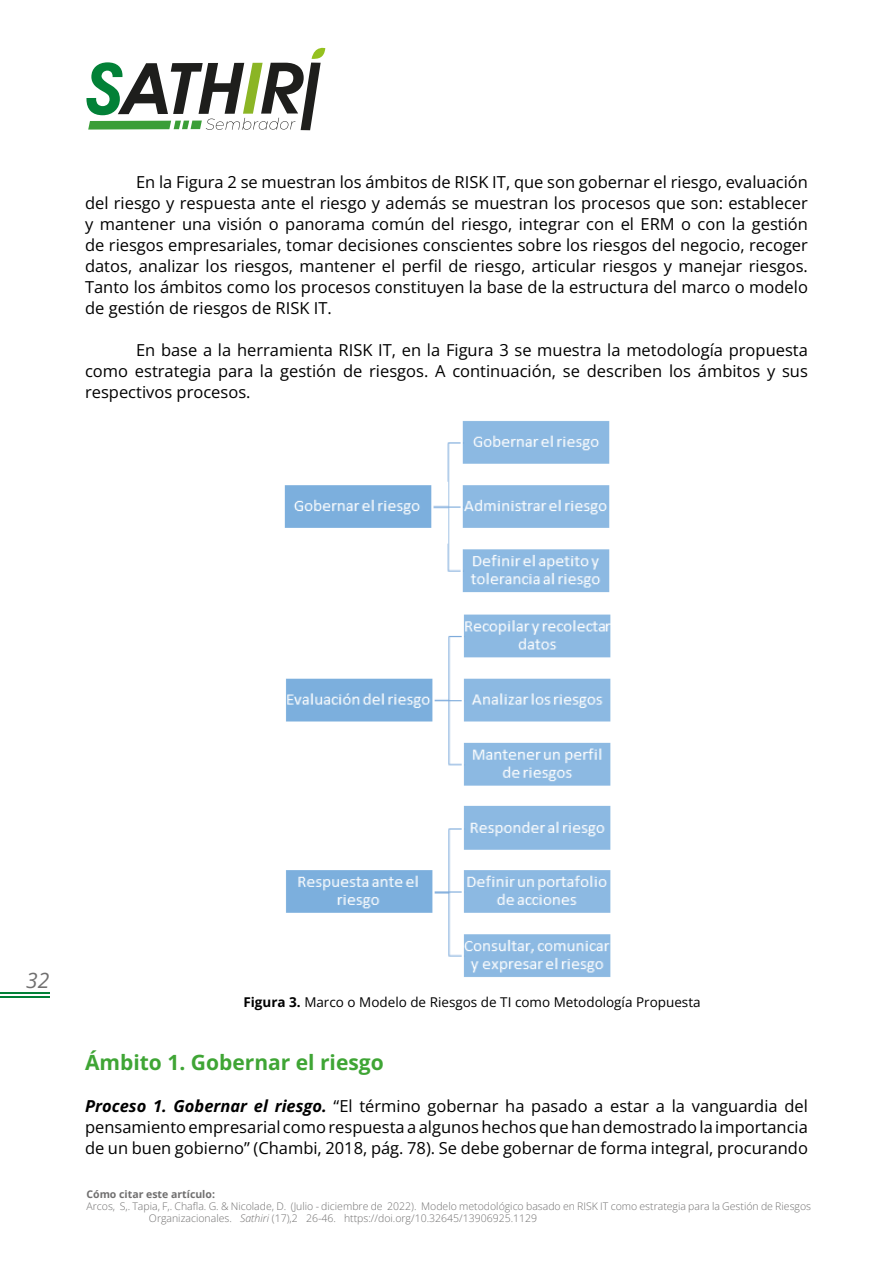
<style>
.page{position:relative;width:893px;height:1263px;background:#fff}
.page>*{position:absolute;margin:0;border:0;box-sizing:border-box;transform-origin:0 0}
.t1{font:700 21px "Open Sans";color:#3fa535}
.t2{font:italic 21px "Open Sans";color:#706f6f}
.t3{font:16.5px/21px "Open Sans";color:#000;text-align:justify}
.t4{font:13.5px "Open Sans";color:#000}
.t5{font:300 10.5px/12px "Open Sans";color:#706f6f}
.t6{font:700 10.5px "Open Sans";color:#706f6f}
.s1{font-weight:700}
.s2{font-weight:700;font-style:italic}
.s3{font-style:italic}
</style>
<div class="page">
<hr style="left:0;top:992px;width:49px;height:2px;background:#028137">
<hr style="left:0;top:996px;width:49px;height:2px;background:#028137">
<svg style="left:86px;top:47px;width:239px;height:83px"></svg>
<img style="left:284px;top:421px;width:327px;height:556px">
<p class="t3" style="left:85px;top:171px;width:724px;text-indent:51px">En la Figura 2 se muestran los ámbitos de RISK IT, que son gobernar el riesgo, evaluación del riesgo y respuesta ante el riesgo y además se muestran los procesos que son: establecer y mantener una visión o panorama común del riesgo, integrar con el ERM o con la gestión de riesgos empresariales, tomar decisiones conscientes sobre los riesgos del negocio, recoger datos, analizar los riesgos, mantener el perfil de riesgo, articular riesgos y manejar riesgos.<br>Tanto los ámbitos como los procesos constituyen la base de la estructura del marco o modelo de gestión de riesgos de RISK IT.</p>
<p class="t3" style="left:85px;top:339px;width:724px;text-indent:51px">En base a la herramienta RISK IT, en la Figura 3 se muestra la metodología propuesta como estrategia para la gestión de riesgos. A continuación, se describen los ámbitos y sus respectivos procesos.</p>
<p class="t2" style="left:26px;top:966px;width:25px">32</p>
<p class="t4" style="left:243px;top:993px;width:459px"><span class="s1">Figura 3.</span> Marco o Modelo de Riesgos de TI como Metodología Propuesta</p>
<p class="t1" style="left:85px;top:1048px;width:300px">Ámbito 1. Gobernar el riesgo</p>
<p class="t3" style="left:85px;top:1095px;width:724px"><span class="s2">Proceso 1. Gobernar el riesgo.</span> “El término gobernar ha pasado a estar a la vanguardia del pensamiento empresarial como respuesta a algunos hechos que han demostrado la importancia de un buen gobierno” (Chambi, 2018, pág. 78). Se debe gobernar de forma integral, procurando</p>
<p class="t6" style="left:86px;top:1187px;width:130px">Cómo citar este artículo:</p>
<p class="t5" style="left:149px;top:1199px;width:664px;text-indent:-63px">Arcos, S,. Tapia, F,. Chafla. G. &amp; Nicolade, D. (Julio - diciembre de 2022). Modelo metodológico basado en RISK IT como estrategia para la Gestión de Riesgos<br>Organizacionales. <span class="s3">Sathiri</span> (17),2 26-46. https://doi.org/10.32645/13906925.1129</p>
</div>
